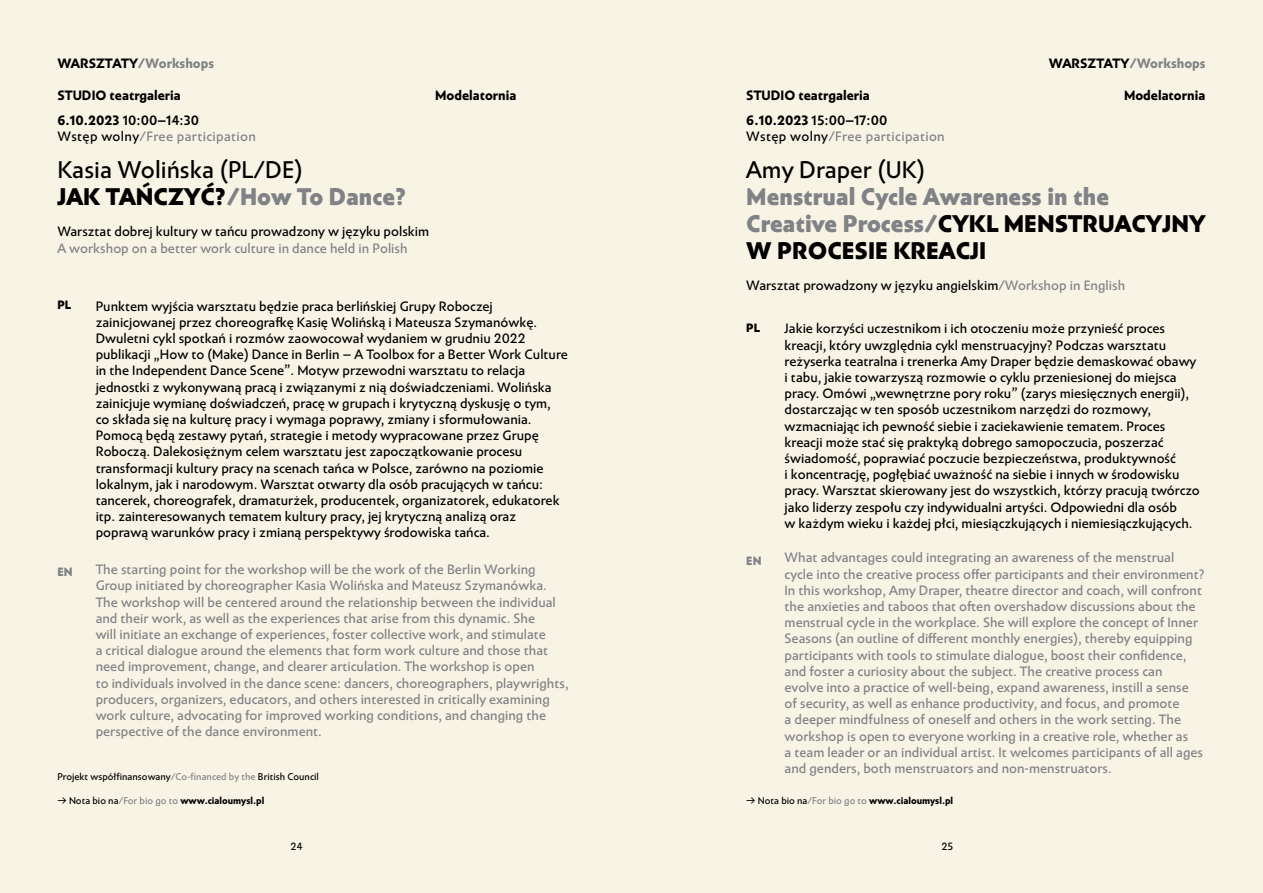
<style>
.page{position:relative;width:1263px;height:893px;background:#fff}
.page>*{position:absolute;margin:0;border:0;box-sizing:border-box;transform-origin:0 0}
.t1{font:800 24px/27px "Carot Sans";color:#808285}
.t2{font:24px "Carot Sans";color:#000}
.t3{font:800 24px "Carot Sans";color:#000}
.t4{font:13.5px/16.2px "Carot Sans";color:#000}
.t5{font:13.5px/16.2px "Carot Sans";color:#808285}
.t6{font:13.5px/16.2px "Carot Sans";letter-spacing:.025em;color:#808285}
.t7{font:700 13.5px "Carot Sans";color:#000}
.t8{font:700 13.5px "Carot Sans";color:#808285}
.t9{font:800 12px "Carot Sans";color:#000}
.t10{font:800 12px "Carot Sans";color:#808285}
.t11{font:10.5px "Carot Sans";color:#000}
.t12{font:700 9.75px "Carot Sans";color:#000}
.t13{font:9.75px "Carot Sans";color:#000}
.s1{color:#000}
.s2{font-weight:700;color:#000}
.s3{font-weight:500;color:#000}
.s4{color:#808285}
.s5{font-weight:400}
.s6{font-weight:400;color:#808285}
</style>
<div class="page">
<div style="left:0;top:0;width:631px;height:893px;background:#f8f4e5"></div>
<div style="left:631px;top:0;width:632px;height:893px;background:#f8f4e5"></div>
<p class="t8" style="left:57px;top:55px;width:158px"><span class="s1">WARSZTATY</span>/Workshops</p>
<p class="t7" style="left:57px;top:87px;width:125px">STUDIO teatrgaleria</p>
<p class="t7" style="left:435px;top:87px;width:83px">Modelatornia</p>
<p class="t6" style="left:57px;top:112px;width:200px"><span class="s2">6.10.2023</span> <span class="s3">10:00–14:30<br></span><span class="s1">Wstęp wolny</span>/Free participation</p>
<h1 class="t2" style="left:57px;top:156px;width:247px">Kasia Wolińska (PL/DE)</h1>
<h1 class="t3" style="left:57px;top:182px;width:95px">Jak tańczyć</h1>
<h1 class="t1" style="left:215px;top:184px;width:193px"><span class="s1">?</span>/How To Dance?</h1>
<p class="t4" style="left:57px;top:224px;width:373px">Warsztat dobrej kultury w tańcu prowadzony w języku polskim</p>
<p class="t5" style="left:57px;top:240px;width:352px">A workshop on a better work culture in dance held in Polish</p>
<p class="t9" style="left:57px;top:298px;width:15px">PL</p>
<p class="t4" style="left:96px;top:298px;width:474px">Punktem wyjścia warsztatu będzie praca berlińskiej Grupy Roboczej zainicjowanej przez choreografkę Kasię Wolińską i Mateusza Szymanówkę.<br>Dwuletni cykl spotkań i rozmów zaowocował wydaniem w grudniu 2022 publikacji „How to (Make) Dance in Berlin – A Toolbox for a Better Work Culture in the Independent Dance Scene”. Motyw przewodni warsztatu to relacja jednostki z wykonywaną pracą i związanymi z nią doświadczeniami. Wolińska zainicjuje wymianę doświadczeń, pracę w grupach i krytyczną dyskusję o tym,<br>co składa się na kulturę pracy i wymaga poprawy, zmiany i sformułowania.<br>Pomocą będą zestawy pytań, strategie i metody wypracowane przez Grupę Roboczą. Dalekosiężnym celem warsztatu jest zapoczątkowanie procesu transformacji kultury pracy na scenach tańca w Polsce, zarówno na poziomie lokalnym, jak i narodowym. Warsztat otwarty dla osób pracujących w tańcu: tancerek, choreografek, dramaturżek, producentek, organizatorek, edukatorek itp. zainteresowanych tematem kultury pracy, jej krytyczną analizą oraz poprawą warunków pracy i zmianą perspektywy środowiska tańca.</p>
<p class="t8" style="left:1049px;top:55px;width:158px"><span class="s1">WARSZTATY</span>/Workshops</p>
<p class="t7" style="left:746px;top:87px;width:125px">STUDIO teatrgaleria</p>
<p class="t7" style="left:1124px;top:87px;width:83px">Modelatornia</p>
<p class="t6" style="left:746px;top:112px;width:200px"><span class="s2">6.10.2023</span> <span class="s3">15:00–17:00<br></span><span class="s1">Wstęp wolny</span>/Free participation</p>
<h1 class="t2" style="left:746px;top:156px;width:180px">Amy Draper (UK)</h1>
<h1 class="t1" style="left:746px;top:184px;width:461px">Menstrual Cycle Awareness in the<br>Creative Process/<span class="s1">CYKL MEN STRUACYJNY<br>W PROCESIE KREACJI</span></h1>
<p class="t4" style="left:746px;top:278px;width:380px">Warsztat prowadzony w języku angielskim<span class="s4">/Workshop in English</span></p>
<p class="t9" style="left:746px;top:320px;width:15px">PL</p>
<p class="t4" style="left:784px;top:321px;width:417px">Jakie korzyści uczestnikom i ich otoczeniu może przynieść proces kreacji, który uwzględnia cykl menstruacyjny? Podczas warsztatu reżyserka teatralna i trenerka Amy Draper będzie demaskować obawy i tabu, jakie towarzyszą rozmowie o cyklu przeniesionej do miejsca pracy. Omówi „wewnętrzne pory roku” (zarys miesięcznych energii), dostarczając w ten sposób uczestnikom narzędzi do rozmowy, wzmacniając ich pewność siebie i zaciekawienie tematem. Proces kreacji może stać się praktyką dobrego samopoczucia, poszerzać świadomość, poprawiać poczucie bezpieczeństwa, produktywność<br>i koncentrację, pogłębiać uważność na siebie i innych w środowisku pracy. Warsztat skierowany jest do wszystkich, którzy pracują twórczo jako liderzy zespołu czy indywidualni artyści. Odpowiedni dla osób<br>w każdym wieku i każdej płci, miesiączkujących i niemiesiączkujących.</p>
<p class="t5" style="left:96px;top:562px;width:474px">The starting point for the workshop will be the work of the Berlin Working Group initiated by choreographer Kasia Wolińska and Mateusz Szymanówka.<br>The workshop will be centered around the relationship between the individual and their work, as well as the experiences that arise from this dynamic. She<br>will initiate an exchange of experiences, foster collective work, and stimulate<br>a critical dialogue around the elements that form work culture and those that need improvement, change, and clearer articulation. The workshop is open<br>to individuals involved in the dance scene: dancers, choreographers, playwrights, producers, organizers, educators, and others interested in critically examining work culture, advocating for improved working conditions, and changing the perspective of the dance environment.</p>
<p class="t5" style="left:784px;top:550px;width:421px">What advantages could integrating an awareness of the menstrual cycle into the creative process offer participants and their environment?<br>In this workshop, Amy Draper, theatre director and coach, will confront the anxieties and taboos that often overshadow discussions about the menstrual cycle in the workplace. She will explore the concept of Inner Seasons (an outline of different monthly energies), thereby equipping participants with tools to stimulate dialogue, boost their confidence, and foster a curiosity about the subject. The creative process can evolve into a practice of well-being, expand awareness, instill a sense of security, as well as enhance productivity, and focus, and promote<br>a deeper mindfulness of oneself and others in the work setting. The workshop is open to everyone working in a creative role, whether as<br>a team leader or an individual artist. It welcomes participants of all ages and genders, both menstruators and non-menstruators.</p>
<p class="t10" style="left:746px;top:553px;width:8px">EN</p>
<p class="t10" style="left:57px;top:564px;width:8px">EN</p>
<p class="t13" style="left:57px;top:771px;width:263px">Projekt współfinansowany<span class="s4">/Co-financed by the</span> British Council</p>
<p class="t12" style="left:57px;top:794px;width:208px"><span class="s5">→ Nota bio na</span><span class="s6">/For bio go to</span> www.cialoumysl.pl</p>
<p class="t12" style="left:746px;top:794px;width:208px"><span class="s5">→ Nota bio na</span><span class="s6">/For bio go to</span> www.cialoumysl.pl</p>
<p class="t11" style="left:290px;top:840px;width:14px">24</p>
<p class="t11" style="left:941px;top:840px;width:13px">25</p>
</div>
